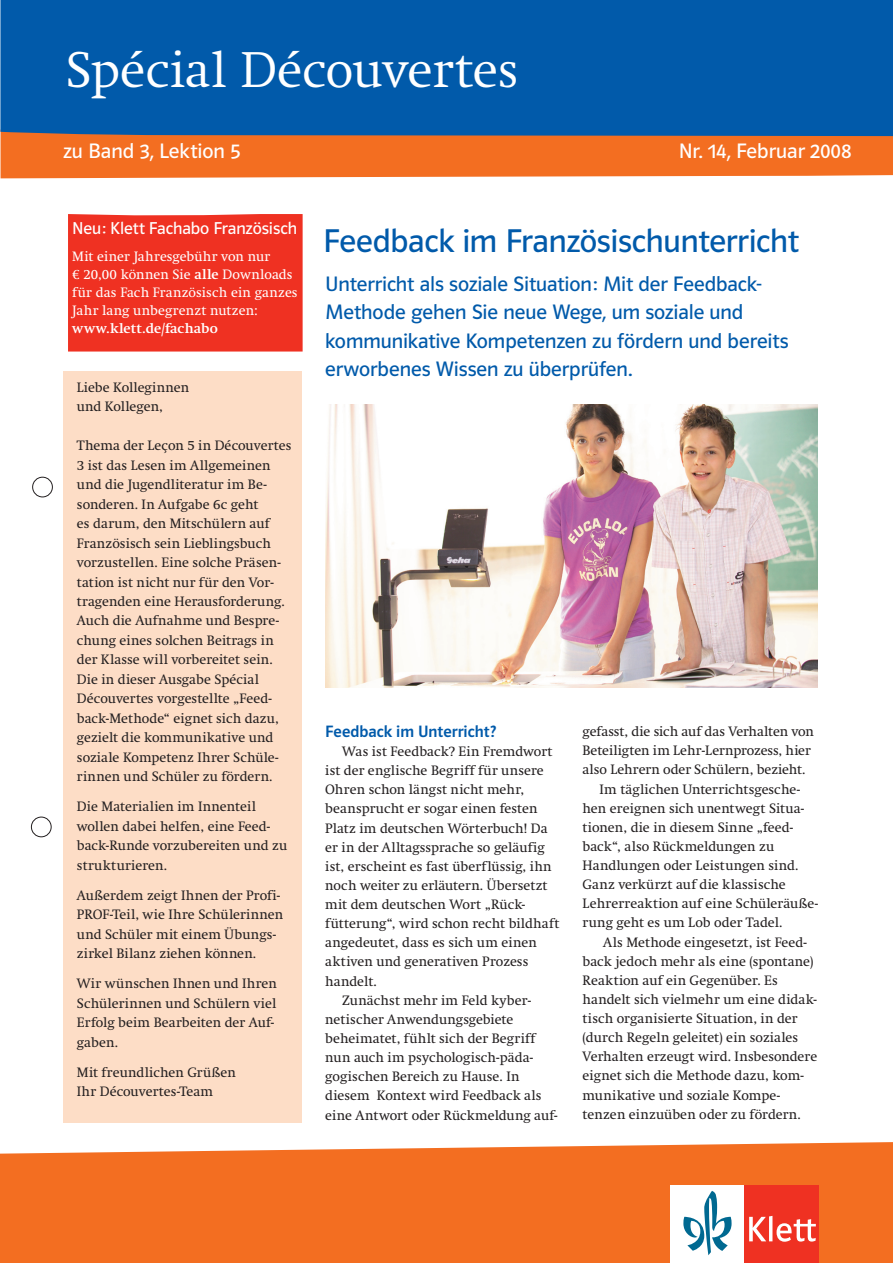
<style>
.page{position:relative;width:893px;height:1263px;background:#fff}
.page>*{position:absolute;margin:0;border:0;box-sizing:border-box;transform-origin:0 0}
.t1{font:300 49.5px "Klett Swift";letter-spacing:.005em;color:#fff}
.t2{font:33px "Polo ST11 K Buch";letter-spacing:-.01em;color:#015aaa}
.t3{font:21px/28.5px "Polo ST11 K Buch";letter-spacing:-.005em;color:#015aaa}
.t4{font:21px "Polo ST11 K Buch";color:#fff}
.t5{font:17.25px "Polo ST11 K Buch";letter-spacing:-.005em;color:#fff}
.t6{font:16.5px "Polo ST11 K Krftg";color:#015aaa}
.t7{font:13.5px/19.5px "Klett Swift";letter-spacing:.01em;color:#231f20}
.t8{font:13.5px/18px "Klett Swift";letter-spacing:.01em;color:#fff}
.t9{font:700 13.5px "Klett Swift";letter-spacing:.015em;color:#fff}
.s1{font-weight:700}
</style>
<div class="page">
<div style="left:32px;top:477px;width:21px;height:20px;border:1px solid #231f20;border-radius:50%"></div>
<div style="left:31px;top:817px;width:21px;height:20px;border:1px solid #231f20;border-radius:50%"></div>
<div style="left:0;top:1142px;width:893px;height:121px;background:#f36e21"></div>
<div style="left:64px;top:371px;width:238px;height:752px;background:#fdddc6"></div>
<div style="left:670px;top:1186px;width:75px;height:77px;background:#fff"></div>
<div style="left:745px;top:1186px;width:74px;height:77px;background:#ef3122"></div>
<svg style="left:749px;top:1216px;width:67px;height:26px"></svg>
<svg style="left:683px;top:1191px;width:49px;height:64px"></svg>
<div style="left:68px;top:214px;width:235px;height:137px;background:#ef3122"></div>
<div style="left:1px;top:136px;width:892px;height:42px;background:#f36e21"></div>
<div style="left:0;top:0;width:893px;height:136px;background:#015aaa"></div>
<img style="left:325px;top:404px;width:493px;height:283px">
<h1 class="t1" style="left:66px;top:41px;width:454px">Spécial Découvertes</h1>
<h3 class="t4" style="left:63px;top:140px;width:179px">zu Band 3, Lektion 5</h3>
<h3 class="t4" style="left:679px;top:140px;width:174px">Nr. 14, Februar 2008</h3>
<p class="t5" style="left:72px;top:219px;width:226px">Neu: Klett Fachabo Französisch</p>
<p class="t8" style="left:72px;top:247px;width:227px">Mit einer Jahresgebühr von nur<br>€ 20,00 können Sie <span class="s1">alle</span> Downloads für das Fach Französisch ein ganzes<br>Jahr lang unbegrenzt nutzen:</p>
<p class="t9" style="left:72px;top:320px;width:147px">www.klett.de/fachabo</p>
<p class="t7" style="left:77px;top:377px;width:114px">Liebe Kolleginnen und Kollegen,</p>
<p class="t7" style="left:77px;top:436px;width:216px">Thema der Leçon 5 in Découvertes<br>3 ist das Lesen im Allgemeinen und die Jugendliteratur im Be&shy;sonderen. In Aufgabe 6c geht<br>es darum, den Mitschülern auf<br>Französisch sein Lieblingsbuch vorzustellen. Eine solche Präsen&shy;tation ist nicht nur für den Vor&shy;tragenden eine Herausforderung.<br>Auch die Aufnahme und Bespre&shy;chung eines solchen Beitrags in der Klasse will vorbereitet sein.<br>Die in dieser Ausgabe Spécial<br>Découvertes vorgestellte „Feed&shy;back-Methode“ eignet sich dazu, gezielt die kommunikative und soziale Kompetenz Ihrer Schüle&shy;rinnen und Schüler zu fördern.</p>
<p class="t7" style="left:77px;top:797px;width:212px">Die Materialien im Innenteil wollen dabei helfen, eine Feed&shy;back-Runde vorzubereiten und zu strukturieren.</p>
<p class="t7" style="left:77px;top:886px;width:208px">Außerdem zeigt Ihnen der Profi-<br>PROF-Teil, wie Ihre Schülerinnen und Schüler mit einem Übungs&shy;zirkel Bilanz ziehen können.</p>
<p class="t7" style="left:77px;top:974px;width:202px">Wir wünschen Ihnen und Ihren<br>Schülerinnen und Schülern viel<br>Erfolg beim Bearbeiten der Auf&shy;gaben.</p>
<p class="t7" style="left:77px;top:1063px;width:160px">Mit freundlichen Grüßen<br>Ihr Découvertes-Team</p>
<h2 class="t2" style="left:323px;top:223px;width:477px">Feedback im Französischunterricht</h2>
<h3 class="t3" style="left:325px;top:270px;width:465px">Unterricht als soziale Situation: Mit der Feedback-Methode gehen Sie neue Wege, um soziale und kommunikative Kompetenzen zu fördern und bereits erworbenes Wissen zu überprüfen.</h3>
<p class="t6" style="left:325px;top:722px;width:172px">Feedback im Unterricht?</p>
<p class="t7" style="left:342px;top:742px;width:212px">Was ist Feedback? Ein Fremdwort</p>
<p class="t7" style="left:325px;top:761px;width:220px">ist der englische Begriff für unsere</p>
<p class="t7" style="left:325px;top:780px;width:201px">Ohren schon längst nicht mehr,</p>
<p class="t7" style="left:325px;top:799px;width:214px">beansprucht er sogar einen festen</p>
<p class="t7" style="left:325px;top:818px;width:224px">Platz im deutschen Wörterbuch! Da</p>
<p class="t7" style="left:325px;top:837px;width:221px">er in der Alltagssprache so geläufig</p>
<p class="t7" style="left:325px;top:856px;width:228px">ist, erscheint es fast überflüssig, ihn</p>
<p class="t7" style="left:325px;top:876px;width:224px">noch weiter zu erläutern. Übersetzt</p>
<p class="t7" style="left:325px;top:895px;width:201px">mit dem deutschen Wort „Rück-</p>
<p class="t7" style="left:325px;top:914px;width:236px">fütterung“, wird schon recht bildhaft</p>
<p class="t7" style="left:325px;top:933px;width:213px">angedeutet, dass es sich um einen</p>
<p class="t7" style="left:325px;top:952px;width:205px">aktiven und generativen Prozess</p>
<p class="t7" style="left:325px;top:971px;width:53px">handelt.</p>
<p class="t7" style="left:342px;top:990px;width:190px">Zunächst mehr im Feld kyber-</p>
<p class="t7" style="left:325px;top:1009px;width:190px">netischer Anwendungsgebiete</p>
<p class="t7" style="left:325px;top:1029px;width:211px">beheimatet, fühlt sich der Begriff</p>
<p class="t7" style="left:325px;top:1048px;width:209px">nun auch im psychologisch-päda-</p>
<p class="t7" style="left:325px;top:1067px;width:196px">gogischen Bereich zu Hause. In</p>
<p class="t7" style="left:325px;top:1086px;width:218px">diesem Kontext wird Feedback als</p>
<p class="t7" style="left:325px;top:1105px;width:234px">eine Antwort oder Rückmeldung auf-</p>
<p class="t7" style="left:583px;top:722px;width:233px">gefasst, die sich auf das Verhalten von</p>
<p class="t7" style="left:583px;top:741px;width:230px">Beteiligten im Lehr-Lernprozess, hier</p>
<p class="t7" style="left:583px;top:760px;width:224px">also Lehrern oder Schülern, bezieht.</p>
<p class="t7" style="left:600px;top:779px;width:202px">Im täglichen Unterrichtsgesche-</p>
<p class="t7" style="left:583px;top:798px;width:223px">hen ereignen sich unentwegt Situa-</p>
<p class="t7" style="left:583px;top:817px;width:212px">tionen, die in diesem Sinne „feed-</p>
<p class="t7" style="left:583px;top:837px;width:193px">back“, also Rückmeldungen zu</p>
<p class="t7" style="left:583px;top:856px;width:217px">Handlungen oder Leistungen sind.</p>
<p class="t7" style="left:583px;top:875px;width:205px">Ganz verkürzt auf die klassische</p>
<p class="t7" style="left:583px;top:894px;width:237px">Lehrerreaktion auf eine Schüleräuße-</p>
<p class="t7" style="left:583px;top:913px;width:202px">rung geht es um Lob oder Tadel.</p>
<p class="t7" style="left:603px;top:932px;width:205px">Als Methode eingesetzt, ist Feed-</p>
<p class="t7" style="left:583px;top:951px;width:232px">back jedoch mehr als eine (spontane)</p>
<p class="t7" style="left:583px;top:970px;width:197px">Reaktion auf ein Gegenüber. Es</p>
<p class="t7" style="left:583px;top:990px;width:236px">handelt sich vielmehr um eine didak-</p>
<p class="t7" style="left:583px;top:1009px;width:217px">tisch organisierte Situation, in der</p>
<p class="t7" style="left:583px;top:1028px;width:217px">(durch Regeln geleitet) ein soziales</p>
<p class="t7" style="left:583px;top:1047px;width:236px">Verhalten erzeugt wird. Insbesondere</p>
<p class="t7" style="left:583px;top:1066px;width:223px">eignet sich die Methode dazu, kom-</p>
<p class="t7" style="left:583px;top:1085px;width:199px">munikative und soziale Kompe-</p>
<p class="t7" style="left:583px;top:1104px;width:220px">tenzen einzuüben oder zu fördern.</p>
</div>
